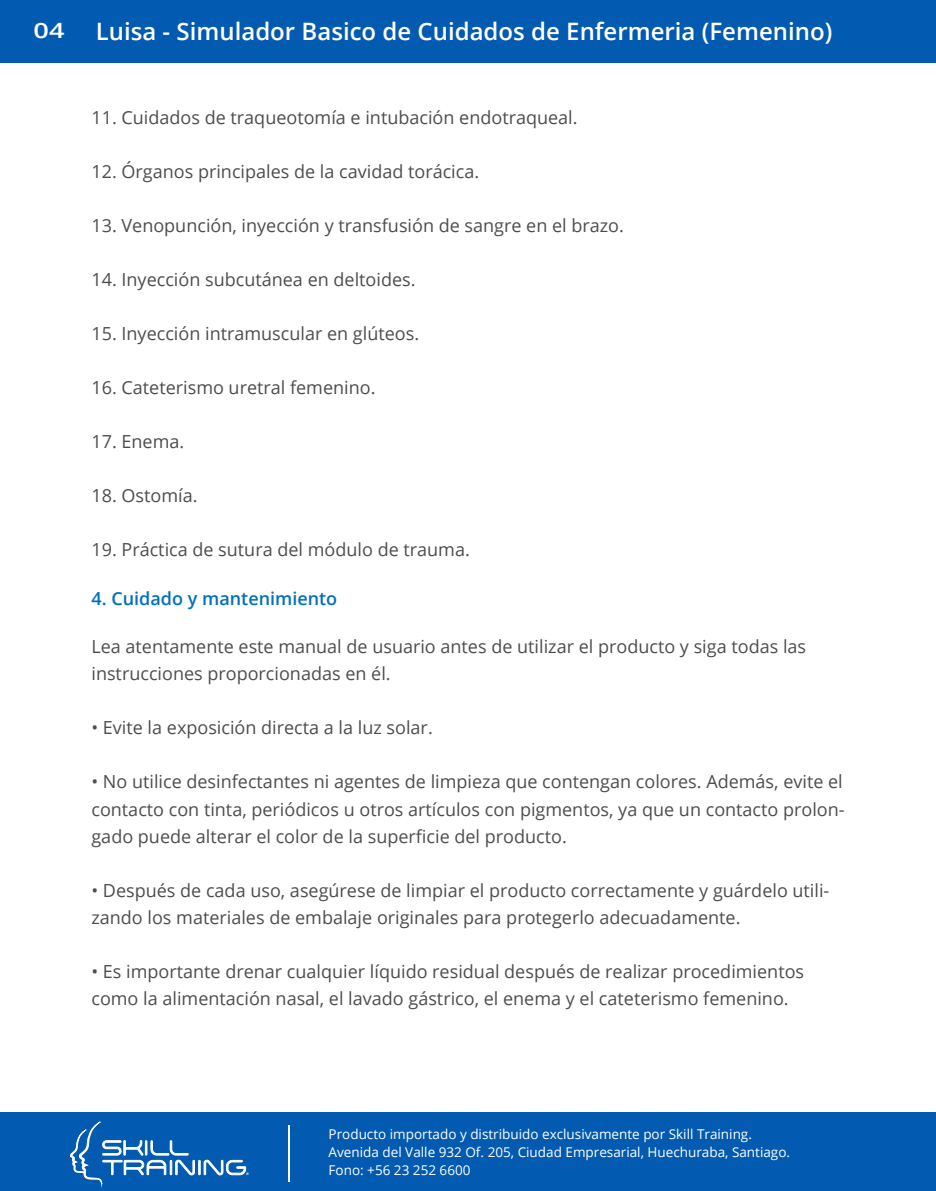
<style>
.page{position:relative;width:936px;height:1191px;background:#fff}
.page>*{position:absolute;margin:0;border:0;box-sizing:border-box;transform-origin:0 0}
.t1{font:600 24px "Open Sans";color:#fff}
.t2{font:600 21.15px "Open Sans";color:#fff;scale:1.28 1}
.t3{font:18px/27px "Open Sans";color:#4d4d4d}
.t4{font:600 18px "Open Sans";color:#0071bc}
.t5{font:13.5px/18px "Open Sans";color:#fff}
</style>
<div class="page">
<div style="left:0;top:0;width:935px;height:62px;background:#025bb0"></div>
<div style="left:0;top:1112px;width:935px;height:79px;background:#025bb0"></div>
<svg style="left:70px;top:1121px;width:179px;height:63px"></svg>
<hr style="left:288px;top:1125px;width:2px;height:56px;background:#fff">
<p class="t2" style="left:34px;top:16px;width:26px">04</p>
<h1 class="t1" style="left:96px;top:15px;width:738px">Luisa - Simulador Basico de Cuidados de Enfermeria (Femenino)</h1>
<p class="t3" style="left:91px;top:104px;width:487px">11. Cuidados de traqueotomía e intubación endotraqueal.</p>
<p class="t3" style="left:91px;top:158px;width:389px">12. Órganos principales de la cavidad torácica.</p>
<p class="t3" style="left:91px;top:212px;width:534px">13. Venopunción, inyección y transfusión de sangre en el brazo.</p>
<p class="t3" style="left:91px;top:266px;width:325px">14. Inyección subcutánea en deltoides.</p>
<p class="t3" style="left:91px;top:320px;width:329px">15. Inyección intramuscular en glúteos.</p>
<p class="t3" style="left:91px;top:374px;width:285px">16. Cateterismo uretral femenino.</p>
<p class="t3" style="left:91px;top:428px;width:94px">17. Enema.</p>
<p class="t3" style="left:91px;top:482px;width:107px">18. Ostomía.</p>
<p class="t3" style="left:91px;top:536px;width:380px">19. Práctica de sutura del módulo de trauma.</p>
<p class="t4" style="left:91px;top:586px;width:247px">4. Cuidado y mantenimiento</p>
<p class="t3" style="left:91px;top:633px;width:716px">Lea atentamente este manual de usuario antes de utilizar el producto y siga todas las instrucciones proporcionadas en él.</p>
<p class="t3" style="left:91px;top:714px;width:343px">• Evite la exposición directa a la luz solar.</p>
<p class="t3" style="left:91px;top:768px;width:754px;text-align:justify">• No utilice desinfectantes ni agentes de limpieza que contengan colores. Además, evite el contacto con tinta, periódicos u otros artículos con pigmentos, ya que un contacto prolon&shy;gado puede alterar el color de la superficie del producto.</p>
<p class="t3" style="left:91px;top:876px;width:739px">• Después de cada uso, asegúrese de limpiar el producto correctamente y guárdelo utili&shy;zando los materiales de embalaje originales para protegerlo adecuadamente.</p>
<p class="t3" style="left:91px;top:957px;width:714px">• Es importante drenar cualquier líquido residual después de realizar procedimientos como la alimentación nasal, el lavado gástrico, el enema y el cateterismo femenino.</p>
<p class="t5" style="left:328px;top:1124px;width:463px">Producto importado y distribuido exclusivamente por Skill Training.<br>Avenida del Valle 932 Of. 205, Ciudad Empresarial, Huechuraba, Santiago.<br>Fono: +56 23 252 6600</p>
</div>
